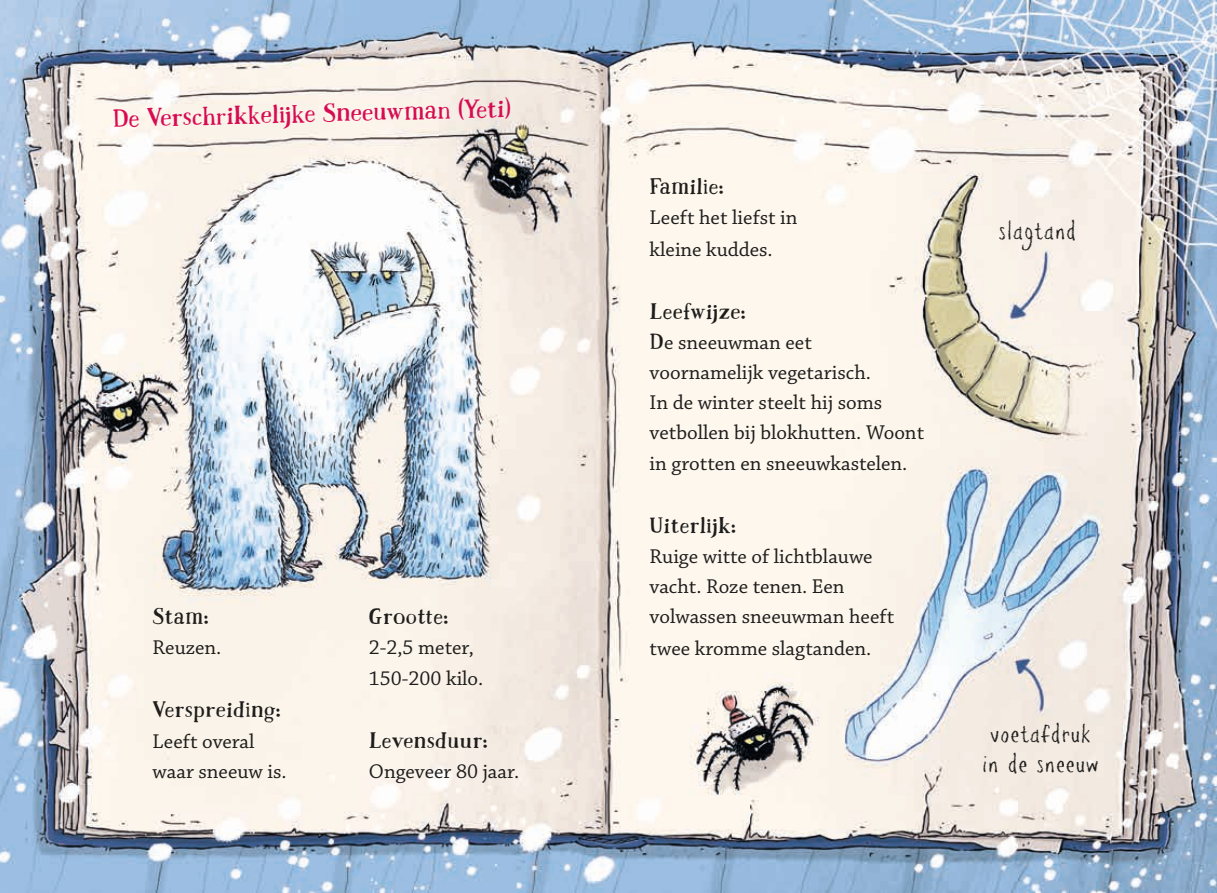
<style>
.page{position:relative;width:1217px;height:893px;background:#fff}
.page>*{position:absolute;margin:0;border:0;box-sizing:border-box;transform-origin:0 0}
.t1{font:25.5px/30px "Pencil Pete FONT";color:#1d1d1b;text-align:center}
.t2{font:24px "Mrs Ant";color:#d70b52}
.t3{font:21px/30.5px "Chaparral Pro";color:#1d1d1b}
.t4{font:21px "Mrs Ant";letter-spacing:.02em;color:#1d1d1b}
.s1{font-family:"Mrs Ant"}
</style>
<div class="page">
<img style="left:0;top:0;width:1216px;height:893px">
<p class="t2" style="left:112px;top:101px;width:400px;rotate:-1deg">De Verschrikkelijke Sneeuwman (Yeti)</p>
<p class="t4" style="left:153px;top:601px;width:58px">Stam:</p>
<p class="t4" style="left:369px;top:601px;width:81px">Grootte:</p>
<p class="t3" style="left:153px;top:633px;width:70px">Reuzen.</p>
<p class="t3" style="left:369px;top:632px;width:116px;line-height:31.5px">2-2,5 meter,<br>150-200 kilo.</p>
<p class="t4" style="left:153px;top:694px;width:129px">Verspreiding:</p>
<p class="t3" style="left:153px;top:727px;width:103px">Leeft overal</p>
<p class="t4" style="left:369px;top:726px;width:120px">Levensduur:</p>
<p class="t3" style="left:153px;top:757px;width:136px">waar sneeuw is.</p>
<p class="t3" style="left:369px;top:757px;width:152px">Ongeveer 80 jaar.</p>
<p class="t4" style="left:649px;top:172px;width:75px">Familie:</p>
<p class="t3" style="left:649px;top:203px;width:149px;line-height:31.5px">Leeft het liefst in kleine kuddes.</p>
<p class="t4" style="left:649px;top:297px;width:98px">Leefwijze:</p>
<p class="t3" style="left:649px;top:328px;width:276px"><span class="s1">D</span>e sneeuwman eet voornamelijk vegetarisch.<br>In de winter steelt hij soms vetbollen bij blokhutten. Woont in grotten en sneeuwkastelen.</p>
<p class="t4" style="left:649px;top:511px;width:88px">Uiterlijk:</p>
<p class="t3" style="left:649px;top:542px;width:246px">Ruige witte of lichtblauwe vacht. Roze tenen. Een volwassen sneeuwman heeft twee kromme slagtanden.</p>
<p class="t1" style="left:998px;top:216px;width:79px">slagtand</p>
<p class="t1" style="left:981px;top:719px;width:119px">voetafdruk in de sneeuw</p>
</div>
